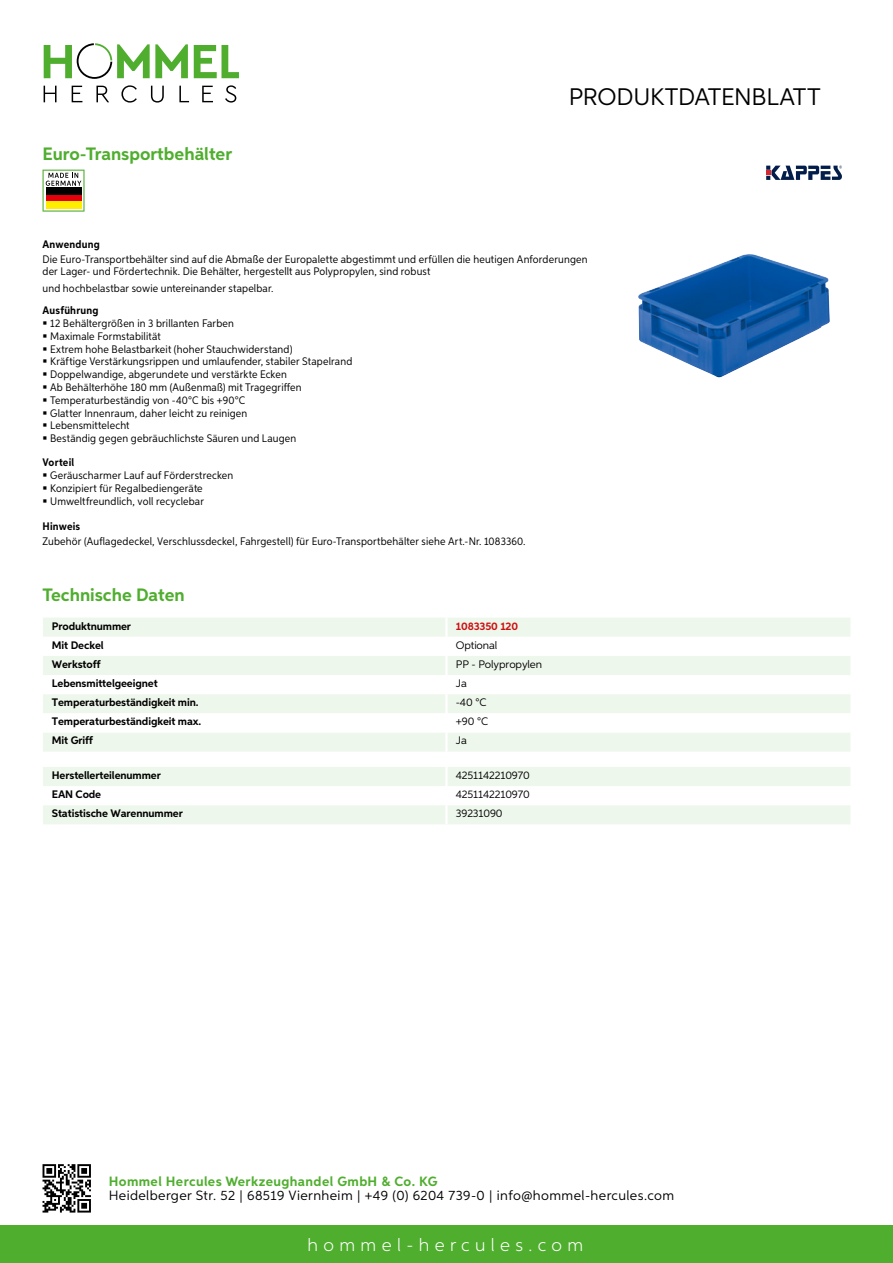
<style>
.page{position:relative;width:893px;height:1263px;background:#fff}
.page>*{position:absolute;margin:0;border:0;box-sizing:border-box;transform-origin:0 0}
.t1{font:24px "Aspira";letter-spacing:-.01em;color:#000}
.t2{font:700 18px "Aspira";color:#50ae2f}
.t3{font:300 18px "Aspira";letter-spacing:.3em;color:#fff}
.t4{font:13.5px "Aspira";letter-spacing:.03em;color:#000}
.t5{font:700 13.5px "Aspira";letter-spacing:.03em;color:#50ae2f}
.t6{font:10.95px/12.8px "Aspira Nar";letter-spacing:.015em;color:#000}
.t7{font:700 10.95px "Aspira";letter-spacing:-.01em;color:#000}
.t8{font:10.95px "Aspira";letter-spacing:-.01em;color:#000}
.t9{font:700 10.95px "Aspira Nar";letter-spacing:.02em;color:#000}
.t10{font:700 10.95px "Aspira";letter-spacing:-.01em;color:#cd1013}
</style>
<div class="page">
<div style="left:0;top:1226px;width:893px;height:37px;background:#50ae2f"></div>
<svg style="left:43px;top:1164px;width:48px;height:48px"></svg>
<svg style="left:194px;top:45px;width:45px;height:33px"></svg>
<svg style="left:44px;top:43px;width:144px;height:36px"></svg>
<svg style="left:44px;top:86px;width:13px;height:16px"></svg>
<svg style="left:72px;top:86px;width:10px;height:16px"></svg>
<svg style="left:96px;top:86px;width:13px;height:16px"></svg>
<svg style="left:121px;top:85px;width:16px;height:18px"></svg>
<svg style="left:151px;top:86px;width:13px;height:17px"></svg>
<svg style="left:179px;top:86px;width:10px;height:16px"></svg>
<svg style="left:202px;top:86px;width:11px;height:16px"></svg>
<svg style="left:225px;top:85px;width:11px;height:18px"></svg>
<div style="left:43px;top:618px;width:807px;height:133px;background:#eef7eb"></div>
<svg style="left:43px;top:637px;width:807px;height:95px"></svg>
<hr style="left:445px;top:618px;width:3px;height:19px;background:#fff">
<hr style="left:445px;top:637px;width:3px;height:19px;background:#fff">
<hr style="left:445px;top:656px;width:3px;height:19px;background:#fff">
<hr style="left:445px;top:675px;width:3px;height:19px;background:#fff">
<hr style="left:445px;top:694px;width:3px;height:19px;background:#fff">
<hr style="left:445px;top:713px;width:3px;height:19px;background:#fff">
<hr style="left:445px;top:732px;width:3px;height:19px;background:#fff">
<svg style="left:43px;top:767px;width:807px;height:57px"></svg>
<hr style="left:445px;top:805px;width:3px;height:19px;background:#fff">
<svg style="left:43px;top:170px;width:42px;height:42px"></svg>
<div style="left:46px;top:194px;width:35px;height:7px;background:#e3000b"></div>
<div style="left:46px;top:188px;width:35px;height:7px;background:#000"></div>
<div style="left:46px;top:201px;width:35px;height:7px;background:#ffed00"></div>
<img style="left:638px;top:254px;width:192px;height:123px">
<svg style="left:766px;top:166px;width:76px;height:14px"></svg>
<h2 class="t2" style="left:43px;top:142px;width:191px">Euro-Transportbehälter</h2>
<h1 class="t1" style="left:569px;top:82px;width:253px">Produktdatenblatt</h1>
<p class="t9" style="left:43px;top:237px;width:59px">Anwendung</p>
<p class="t6" style="left:43px;top:253px;width:547px;line-height:12px">Die Euro-Transportbehälter sind auf die Abmaße der Europalette abgestimmt und erfüllen die heutigen Anforderungen der Lager- und Fördertechnik. Die Behälter, hergestellt aus Polypropylen, sind robust</p>
<p class="t6" style="left:43px;top:282px;width:232px">und hochbelastbar sowie untereinander stapelbar.</p>
<p class="t9" style="left:43px;top:304px;width:58px">Ausführung</p>
<p class="t6" style="left:50px;top:317px;width:304px">12 Behältergrößen in 3 brillanten Farben<br>Maximale Formstabilität<br>Extrem hohe Belastbarkeit (hoher Stauchwiderstand)<br>Kräftige Verstärkungsrippen und umlaufender, stabiler Stapelrand Doppelwandige, abgerundete und verstärkte Ecken<br>Ab Behälterhöhe 180 mm (Außenmaß) mit Tragegriffen Temperaturbeständig von -40°C bis +90°C<br>Glatter Innenraum, daher leicht zu reinigen<br>Lebensmittelecht<br>Beständig gegen gebräuchlichste Säuren und Laugen</p>
<p class="t9" style="left:43px;top:456px;width:33px">Vorteil</p>
<p class="t6" style="left:50px;top:469px;width:185px">Geräuscharmer Lauf auf Förderstrecken<br>Konzipiert für Regalbediengeräte<br>Umweltfreundlich, voll recyclebar</p>
<p class="t9" style="left:43px;top:519px;width:39px">Hinweis</p>
<p class="t6" style="left:43px;top:535px;width:485px">Zubehör (Auflagedeckel, Verschlussdeckel, Fahrgestell) für Euro-Transportbehälter siehe Art.-Nr. 1083360.</p>
<h2 class="t2" style="left:43px;top:583px;width:144px">Technische Daten</h2>
<p class="t7" style="left:52px;top:619px;width:81px">Produktnummer</p>
<p class="t10" style="left:456px;top:619px;width:64px">1083350 120</p>
<p class="t7" style="left:52px;top:638px;width:53px">Mit Deckel</p>
<p class="t8" style="left:456px;top:638px;width:43px">Optional</p>
<p class="t7" style="left:52px;top:657px;width:50px">Werkstoff</p>
<p class="t8" style="left:456px;top:657px;width:88px">PP - Polypropylen</p>
<p class="t7" style="left:52px;top:676px;width:107px">Lebensmittelgeeignet</p>
<p class="t8" style="left:456px;top:676px;width:13px">Ja</p>
<p class="t7" style="left:52px;top:696px;width:148px">Temperaturbeständigkeit min.</p>
<p class="t8" style="left:456px;top:696px;width:32px">-40 °C</p>
<p class="t7" style="left:52px;top:715px;width:151px">Temperaturbeständigkeit max.</p>
<p class="t8" style="left:456px;top:715px;width:34px">+90 °C</p>
<p class="t7" style="left:52px;top:734px;width:43px">Mit Griff</p>
<p class="t8" style="left:456px;top:734px;width:13px">Ja</p>
<p class="t7" style="left:52px;top:768px;width:111px">Herstellerteilenummer</p>
<p class="t8" style="left:456px;top:768px;width:75px">4251142210970</p>
<p class="t7" style="left:52px;top:787px;width:51px">EAN Code</p>
<p class="t8" style="left:456px;top:788px;width:75px">4251142210970</p>
<p class="t7" style="left:52px;top:807px;width:132px">Statistische Warennummer</p>
<p class="t8" style="left:456px;top:807px;width:48px">39231090</p>
<p class="t5" style="left:109px;top:1172px;width:330px">Hommel Hercules Werkzeughandel GmbH &amp; Co. KG</p>
<p class="t4" style="left:109px;top:1187px;width:567px">Heidelberger Str. 52 | 68519 Viernheim | +49 (0) 6204 739-0 | info@hommel-hercules.com</p>
<h2 class="t3" style="left:307px;top:1234px;width:277px">hommel-hercules.com</h2>
</div>
